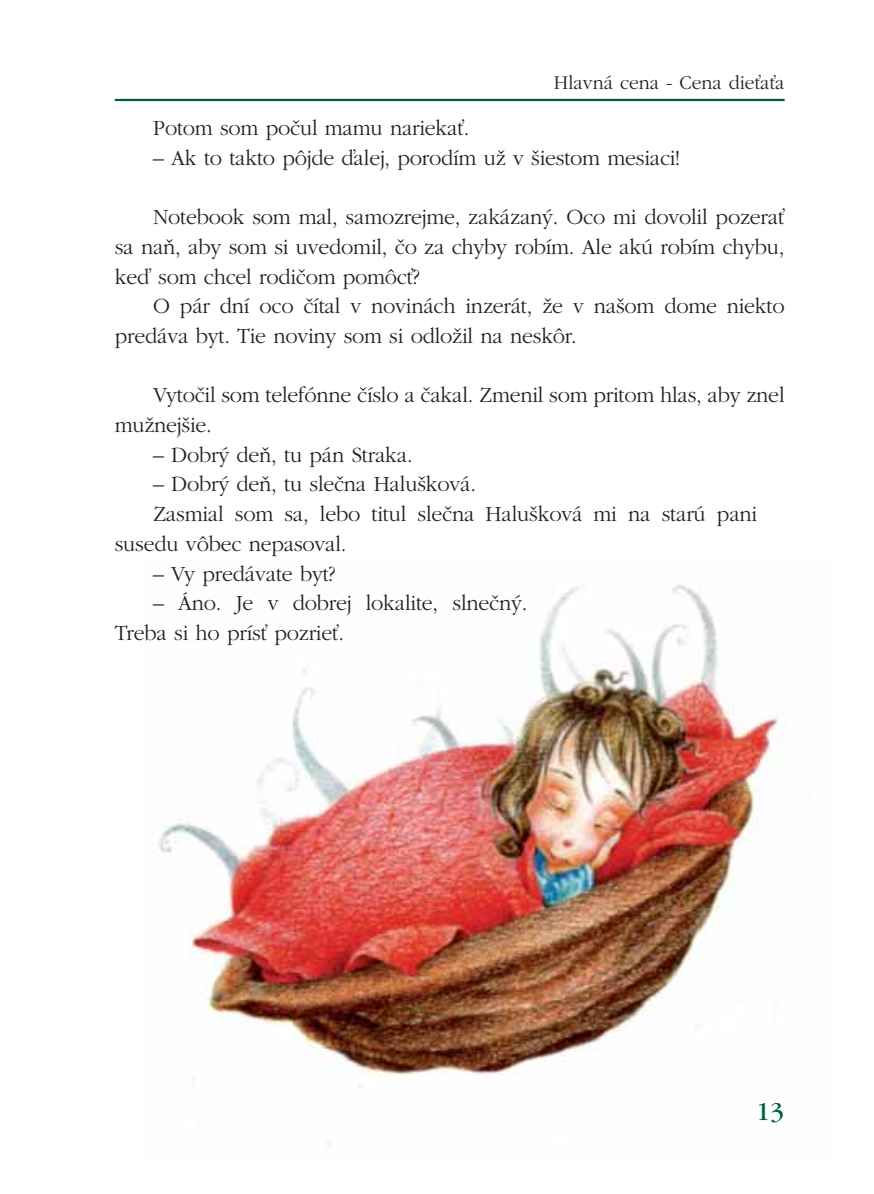
<style>
.page{position:relative;width:874px;height:1194px;background:#fff}
.page>*{position:absolute;margin:0;border:0;box-sizing:border-box;transform-origin:0 0}
.t1{font:27px "Garamond CE";color:#005f36}
.t2{font:300 22.5px/29.7px "Garamond CE";letter-spacing:-.01em;color:#231f20}
.t3{font:300 20.25px "Garamond CE";color:#231f20}
</style>
<div class="page">
<img style="left:158px;top:585px;width:628px;height:491px">
<hr style="left:115px;top:99px;width:669px;height:2px;background:#005e36">
<p class="t3" style="left:554px;top:74px;width:232px">Hlavná cena - Cena dieÈaÈa</p>
<p class="t2" style="left:153px;top:115px;width:318px">Potom som poãul mamu nariekaÈ.</p>
<p class="t2" style="left:153px;top:144px;width:528px">– Ak to takto pôjde ìalej, porodím uÏ v ‰iestom mesiaci!</p>
<p class="t2" style="left:115px;top:204px;width:671px;text-align:justify;text-indent:38px">Notebook som mal, samozrejme, zakázan˘. Oco mi dovolil pozeraÈ sa naÀ, aby som si uvedomil, ão za chyby robím. Ale akú robím chybu, keì som chcel rodiãom pomôcÈ?</p>
<p class="t2" style="left:115px;top:293px;width:671px;text-indent:38px">O pár dní oco ãítal v novinách inzerát, Ïe v na‰om dome niekto predáva byt. Tie noviny som si odloÏil na neskôr.</p>
<p class="t2" style="left:115px;top:382px;width:671px;text-indent:38px">Vytoãil som telefónne ãíslo a ãakal. Zmenil som pritom hlas, aby znel muÏnej‰ie.</p>
<p class="t2" style="left:153px;top:441px;width:261px">– Dobr˘ deÀ, tu pán Straka.</p>
<p class="t2" style="left:153px;top:471px;width:324px">– Dobr˘ deÀ, tu sleãna Halu‰ková.</p>
<p class="t2" style="left:153px;top:501px;width:606px">Zasmial som sa, lebo titul sleãna Halu‰ková mi na starú pani</p>
<p class="t2" style="left:115px;top:530px;width:233px">susedu vôbec nepasoval.</p>
<p class="t2" style="left:153px;top:560px;width:184px">– Vy predávate byt?</p>
<p class="t2" style="left:115px;top:590px;width:414px;text-indent:38px">– Áno. Je v dobrej lokalite, slneãn˘.<br>Treba si ho prísÈ pozrieÈ.</p>
<p class="t1" style="left:756px;top:1100px;width:30px">13</p>
</div>
